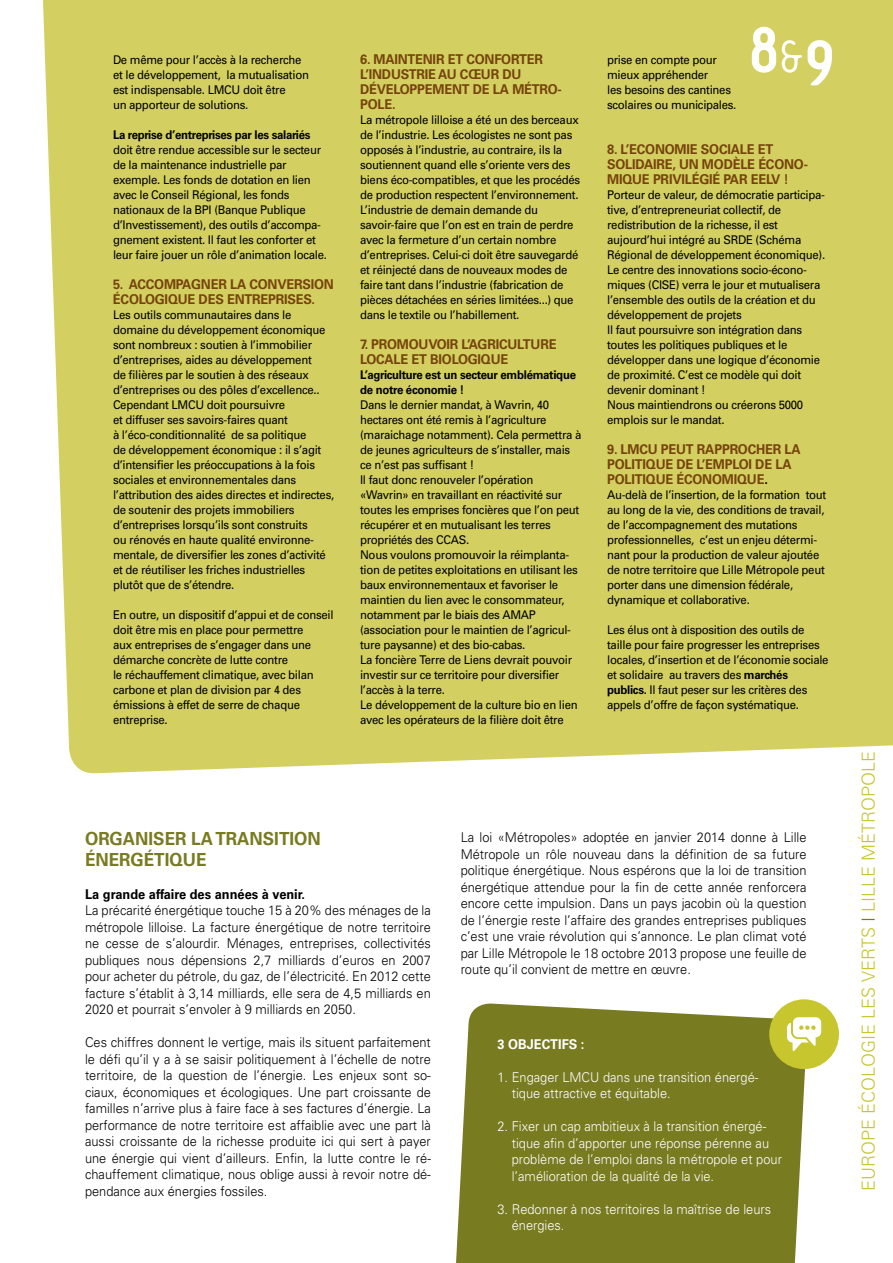
<style>
.page{position:relative;width:893px;height:1263px;background:#fff}
.page>*{position:absolute;margin:0;border:0;box-sizing:border-box;transform-origin:0 0}
.t1{font:800 67.65px "Platelet";color:#fff}
.t2{font:300 18px "Univers";color:#c7c62f}
.t3{font:700 18px/21px "Univers CE";color:#797b21;scale:.95 1}
.t4{font:300 13.5px/16.5px "Univers";color:#000;text-align:justify;scale:.95 1}
.t5{font:700 13.5px/15px "Univers CE";letter-spacing:-.015em;color:#76430c;scale:.95 1}
.t6{font:300 13.5px/16.5px "Univers";color:#fff;scale:.95 1}
.t7{font:700 13.5px "Univers CE";color:#000;scale:.95 1}
.t8{font:700 13.5px "Univers CE";color:#fff;scale:.95 1}
.t9{font:12px/15px "Univers";letter-spacing:-.025em;color:#000;scale:.95 1}
.t10{font:700 12px/15px "Univers CE";letter-spacing:-.025em;color:#000;scale:.95 1}
.s1{font-weight:100}
.s2{color:#000}
.s3{font-family:"Univers CE";font-weight:700}
.s4{color:#797b21}
</style>
<div class="page">
<div style="left:43px;top:0;width:850px;height:774px;background:#d3d061"></div>
<div style="left:456px;top:1003px;width:350px;height:260px;background:#797b21"></div>
<div style="left:769px;top:999px;width:70px;height:70px;background:#c7c62f;border-radius:50%"></div>
<svg style="left:787px;top:1017px;width:34px;height:35px"></svg>
<p class="t9" style="left:113px;top:52px;width:208px">De même pour l’accès à la recherche et le développement, la mutualisation est indispensable. LMCU doit être<br>un apporteur de solutions.</p>
<p class="t10" style="left:113px;top:127px;width:209px">LA REPRISE D’ENTREPRISES PAR LES SALARIÉS</p>
<p class="t9" style="left:113px;top:142px;width:227px">doit être rendue accessible sur le secteur de la maintenance industrielle par exemple. Les fonds de dotation en lien avec le Conseil Régional, les fonds nationaux de la BPI (Banque Publique d’Investissement), des outils d’accompa&shy;gnement existent. Il faut les conforter et leur faire jouer un rôle d’animation locale.</p>
<p class="t5" style="left:113px;top:277px;width:234px">5. ACCOMPAG NER LA CONVERSION<br>ÉCOLOGIQU E DES ENTREPRISES.</p>
<p class="t9" style="left:113px;top:307px;width:234px">Les outils communautaires dans le domaine du développement économique sont nombreux : soutien à l’immobilier d’entreprises, aides au développement<br>de filières par le soutien à des réseaux d’entreprises ou des pôles d’excellence..<br>Cependant LMCU doit poursuivre<br>et diffuser ses savoirs-faires quant<br>à l’éco-conditionnalité de sa politique<br>de développement économique : il s’agit d’intensifier les préoccupations à la fois sociales et environnementales dans l’attribution des aides directes et indirectes, de soutenir des projets immobiliers d’entreprises lorsqu’ils sont construits<br>ou rénovés en haute qualité environne&shy;mentale, de diversifier les zones d’activité et de réutiliser les friches industrielles plutôt que de s’étendre.</p>
<p class="t9" style="left:113px;top:607px;width:234px">En outre, un dispositif d’appui et de conseil doit être mis en place pour permettre<br>aux entreprises de s’engager dans une démarche concrète de lutte contre<br>le réchauffement climatique, avec bilan carbone et plan de division par 4 des émissions à effet de serre de chaque entreprise.</p>
<p class="t5" style="left:360px;top:52px;width:194px">6. MAI NTENIR ET CONFORTER<br>L’INDUS</p>
<p class="t5" style="left:360px;top:67px;width:214px;text-indent:49px">TRIE AU CŒUR DU<br>DÉVELOPPEMENT DE LA MÉTRO-<br>POLE.</p>
<p class="t9" style="left:360px;top:112px;width:233px">La métropole lilloise a été un des berceaux de l’industrie. Les écologistes ne sont pas opposés à l’industrie, au contraire, ils la soutiennent quand elle s’oriente vers des biens éco-compatibles, et que les procédés de production respectent l’environnement.<br>L’industrie de demain demande du savoir-faire que l’on est en train de perdre avec la fermeture d’un certain nombre d’entreprises. Celui-ci doit être sauvegardé et réinjecté dans de nouveaux modes de faire tant dans l’industrie (fabrication de pièces détachées en séries limitées...) que dans le textile ou l’habillement.</p>
<p class="t5" style="left:360px;top:337px;width:208px">7. PROMOUVOIR L’AGRICU LTU RE<br>LOCALE ET BIOLOGIQU E</p>
<p class="t10" style="left:360px;top:368px;width:229px">L’AGRICULTURE EST UN SECTEUR EMBLÉMATIQUE<br>DE NOTRE ÉCONOMIE !</p>
<p class="t9" style="left:360px;top:397px;width:235px">Dans le dernier mandat, à Wavrin, 40 hectares ont été remis à l’agriculture (maraichage notamment). Cela permettra à de jeunes agriculteurs de s’installer, mais ce n’est pas suffisant !<br>Il faut donc renouveler l’opération «Wavrin» en travaillant en réactivité sur toutes les emprises foncières que l’on peut récupérer et en mutualisant les terres propriétés des CCAS.<br>Nous voulons promouvoir la réimplanta&shy;tion de petites exploitations en utilisant les baux environnementaux et favoriser le maintien du lien avec le consommateur, notamment par le biais des AMAP (association pour le maintien de l’agricul&shy;ture paysanne) et des bio-cabas.<br>La foncière Terre de Liens devrait pouvoir investir sur ce territoire pour diversifier l’accès à la terre.<br>Le développement de la culture bio en lien avec les opérateurs de la filière doit être</p>
<h1 class="t1" style="left:748px;top:25px;width:88px">8<span class="s1">&amp;</span>9</h1>
<p class="t9" style="left:607px;top:52px;width:138px">prise en compte pour mieux appréhender<br>les besoins des cantines scolaires ou municipales.</p>
<p class="t5" style="left:607px;top:142px;width:176px">8. L’ECONOMIE SOCIALE ET<br>SOLIDAI</p>
<p class="t5" style="left:607px;top:157px;width:213px;text-indent:49px">RE, U N MODÈLE ÉCONO-<br>MIQU E PRIVI LÉGI É PAR EELV !</p>
<p class="t9" style="left:607px;top:187px;width:231px">Porteur de valeur, de démocratie participa&shy;tive, d’entrepreneuriat collectif, de redistribution de la richesse, il est aujourd’hui intégré au SRDE (Schéma Régional de développement économique).<br>Le centre des innovations socio-écono&shy;miques (CISE) verra le jour et mutualisera l’ensemble des outils de la création et du développement de projets<br>Il faut poursuivre son intégration dans toutes les politiques publiques et le développer dans une logique d’économie de proximité. C’est ce modèle qui doit devenir dominant !<br>Nous maintiendrons ou créerons 5000 emplois sur le mandat.</p>
<p class="t5" style="left:607px;top:442px;width:203px">9. LMCU PEUT RAPPROCHER LA<br>POLITIQU E DE L’EMPLOI DE LA<br>POLITIQU E ÉCONOMIQU E<span class="s2">.</span></p>
<p class="t9" style="left:607px;top:487px;width:232px">Au-delà de l’insertion, de la formation tout au long de la vie, des conditions de travail, de l’accompagnement des mutations professionnelles, c’est un enjeu détermi&shy;nant pour la production de valeur ajoutée de notre territoire que Lille Métropole peut porter dans une dimension fédérale, dynamique et collaborative.</p>
<p class="t9" style="left:607px;top:622px;width:235px">Les élus ont à disposition des outils de taille pour faire progresser les entreprises locales, d’insertion et de l’économie sociale et solidaire au travers des <span class="s3">MARCHÉS PUBLICS.</span> Il faut peser sur les critères des appels d’offre de façon systématique.</p>
<h2 class="t3" style="left:85px;top:829px;width:250px">ORGANISER LA TRANSITION<br>ÉNERG ÉTIQU E</h2>
<p class="t7" style="left:85px;top:886px;width:233px">LA GRANDE AFFAIRE DES ANNÉES À VENIR.</p>
<p class="t4" style="left:85px;top:902px;width:366px">La précarité énergétique touche 15 à 20% des ménages de la métropole lilloise. La facture énergétique de notre territoire ne cesse de s’alourdir. M énages, entreprises, collectivités publiques nous dépensions 2,7 milliards d’euros en 2007 pour acheter du pétrole, du gaz, de l’électricité. En 2012 cette facture s’établit à 3,14 milliards, elle sera de 4,5 milliards en 2020 et pourrait s’envoler à 9 milliards en 2050.</p>
<p class="t4" style="left:85px;top:1034px;width:366px">Ces chiffres donnent le vertige, mais ils situent parfaitement le défi qu’il y a à se saisir politiquement à l’échelle de notre territoire, de la question de l’énergie. Les enjeux sont so&shy;ciaux, économiques et écologiques. Une part croissante de familles n’arrive plus à faire face à ses factures d’énergie. La performance de notre territoire est affaiblie avec une part là aussi croissante de la richesse produite ici qui sert à payer une énergie qui vient d’ailleurs. Enfin, la lutte contre le ré&shy;chauffement climatique, nous oblige aussi à revoir notre dé&shy;pendance aux énergies fossiles.</p>
<p class="t4" style="left:461px;top:829px;width:366px">La loi «Métropoles» adoptée en janvier 2014 donne à Lille M étropole un rôle nouveau dans la définition de sa future politique énergétique. Nous espérons que la loi de transition énergétique attendue pour la fin de cette année renforcera encore cette impulsion. Dans un pays jacobin où la question de l’énergie reste l’affaire des grandes entreprises publiques c’est une vraie révolution qui s’annonce. Le plan climat voté par Lille Métropole le 18 octobre 2013 propose une feuille de route qu’il convient de mettre en œuvre.</p>
<p class="t8" style="left:497px;top:1036px;width:93px">3 OBJ ECTIFS :</p>
<p class="t6" style="left:497px;top:1068px;width:79px">1. Engager LMC</p>
<p class="t6" style="left:512px;top:1068px;width:261px;text-indent:78px">U dans une transition énergé&shy;tique attractive et équitable.</p>
<p class="t6" style="left:512px;top:1117px;width:286px;text-indent:-14px">2. Fixer un cap ambitieux à la transition énergé&shy;tique afin d’apporter une réponse pérenne au problème de l’emploi dans la métropole et pour l’amélioration de la qualité de la vie.</p>
<p class="t6" style="left:512px;top:1200px;width:275px;text-indent:-14px">3. Redonner à nos territoires la maîtrise de leurs énergies.</p>
<h2 class="t2" style="left:857px;top:1191px;width:441px;rotate:-90deg">eu rope écolog ie les verts <span class="s4">I</span> lille métropole</h2>
</div>
